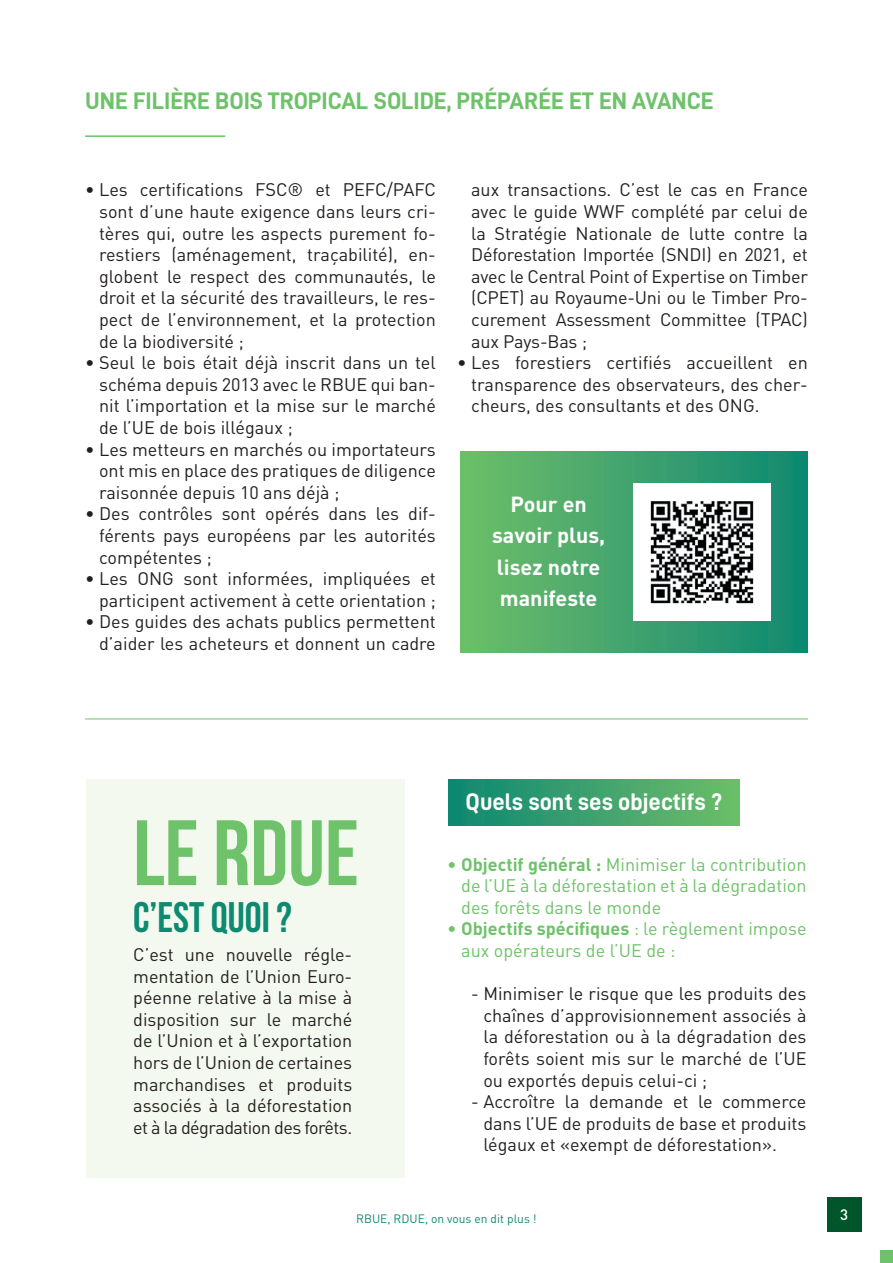
<style>
.page{position:relative;width:893px;height:1263px;background:#fff}
.page>*{position:absolute;margin:0;border:0;box-sizing:border-box;transform-origin:0 0}
.t1{font:700 92.55px "Bebas Neue";color:#6ec269}
.t2{font:700 42.75px "Bebas Neue";color:#0d8a6f}
.t3{font:24px "D DIN PRO Bold";color:#6ec269}
.t4{font:24px "D DIN PRO Bold";color:#fff}
.t5{font:700 21.6px/31.5px "DIN Pro";color:#fff;text-align:center}
.t6{font:18px/21.6px "DIN Pro";color:#241f1f;text-align:justify}
.t7{font:18px/21.6px "DIN Pro";color:#6ec269;text-align:justify}
.t8{font:500 15px "DIN Pro";color:#fff}
.t9{font:12px "DIN Pro";color:#0d8a6f}
.s1{font-weight:700}
</style>
<div class="page">
<div style="left:827px;top:1197px;width:34px;height:34px;background:#00552a"></div>
<div style="left:880px;top:1250px;width:13px;height:13px;background:#6ec269"></div>
<div style="left:86px;top:779px;width:319px;height:399px;background:#f4f9ef"></div>
<div style="left:449px;top:780px;width:290px;height:45px;background:linear-gradient(to right,#0d8772,#6ebd69)"></div>
<hr style="left:85px;top:135px;width:140px;height:2px;background:#6ec269">
<hr style="left:85px;top:719px;width:723px;height:1px;background:#6ec269">
<div style="left:460px;top:452px;width:348px;height:200px;background:linear-gradient(to right,#6fbe69,#158b76)"></div>
<img style="left:634px;top:484px;width:137px;height:136px">
<h3 class="t3" style="left:85px;top:88px;width:630px">UNE FILIÈRE BOIS TROPICAL SOLIDE, PRÉPARÉE ET EN AVANCE</h3>
<p class="t6" style="left:99px;top:178px;width:338px;text-indent:-14px">• Les certifications FSC® et PEFC/PAFC sont d’une haute exigence dans leurs cri&shy;tères qui, outre les aspects purement fo&shy;restiers (aménagement, traçabilité), en&shy;globent le respect des communautés, le droit et la sécurité des travailleurs, le res&shy;pect de l’environnement, et la protection de la biodiversité ;</p>
<p class="t6" style="left:99px;top:351px;width:338px;text-indent:-14px">• Seul le bois était déjà inscrit dans un tel schéma depuis 2013 avec le RBUE qui ban&shy;nit l’importation et la mise sur le marché de l’UE de bois illégaux ;</p>
<p class="t6" style="left:99px;top:437px;width:338px;text-indent:-14px">• Les metteurs en marchés ou importateurs ont mis en place des pratiques de diligence raisonnée depuis 10 ans déjà ;</p>
<p class="t6" style="left:99px;top:502px;width:338px;text-indent:-14px">• Des contrôles sont opérés dans les dif&shy;férents pays européens par les autorités compétentes ;</p>
<p class="t6" style="left:85px;top:567px;width:352px;text-align:right">• Les ONG sont informées, impliquées et participent activement à cette orientation ;</p>
<p class="t6" style="left:85px;top:610px;width:352px;text-align:right">• Des guides des achats publics permettent d’aider les acheteurs et donnent un cadre</p>
<p class="t6" style="left:471px;top:178px;width:338px">aux transactions. C’est le cas en France avec le guide WWF complété par celui de la Stratégie Nationale de lutte contre la Déforestation Importée (SNDI) en 2021, et avec le Central Point of Expertise on Timber (CPET) au Royaume-Uni ou le Timber Pro&shy;curement Assessment Committee (TPAC) aux Pays-Bas ;</p>
<p class="t6" style="left:471px;top:351px;width:338px;text-indent:-14px">• Les forestiers certifiés accueillent en transparence des observateurs, des cher&shy;cheurs, des consultants et des ONG.</p>
<p class="t5" style="left:492px;top:487px;width:115px">Pour en savoir plus, lisez notre manifeste</p>
<h1 class="t1" style="left:133px;top:802px;width:227px">LE RDUE</h1>
<h2 class="t2" style="left:133px;top:894px;width:160px">C’EST QUOI ?</h2>
<p class="t6" style="left:133px;top:943px;width:220px">C’est une nouvelle régle&shy;mentation de l’Union Euro&shy;péenne relative à la mise à disposition sur le marché de l’Union et à l’exportation hors de l’Union de certaines marchandises et produits associés à la déforestation et à la dégradation des forêts.</p>
<h3 class="t4" style="left:466px;top:788px;width:258px">Quels sont ses objectifs ?</h3>
<p class="t7" style="left:461px;top:852px;width:347px;text-indent:-14px">• <span class="s1">Objectif général :</span> Minimiser la contribution de l’UE à la déforestation et à la dégradation des forêts dans le monde</p>
<p class="t7" style="left:461px;top:917px;width:347px;text-indent:-14px">• <span class="s1">Objectifs spécifiques</span> : le règlement impose aux opérateurs de l’UE de :</p>
<p class="t6" style="left:483px;top:982px;width:325px;text-indent:-12px">- Minimiser le risque que les produits des chaînes d’approvisionnement associés à la déforestation ou à la dégradation des forêts soient mis sur le marché de l’UE ou exportés depuis celui-ci ;</p>
<p class="t6" style="left:483px;top:1090px;width:325px;text-indent:-12px">- Accroître la demande et le commerce dans l’UE de produits de base et produits légaux et «exempt de déforestation».</p>
<p class="t9" style="left:356px;top:1211px;width:182px">RBUE, RDUE, on vous en dit plus !</p>
<p class="t8" style="left:840px;top:1204px;width:9px">3</p>
</div>
